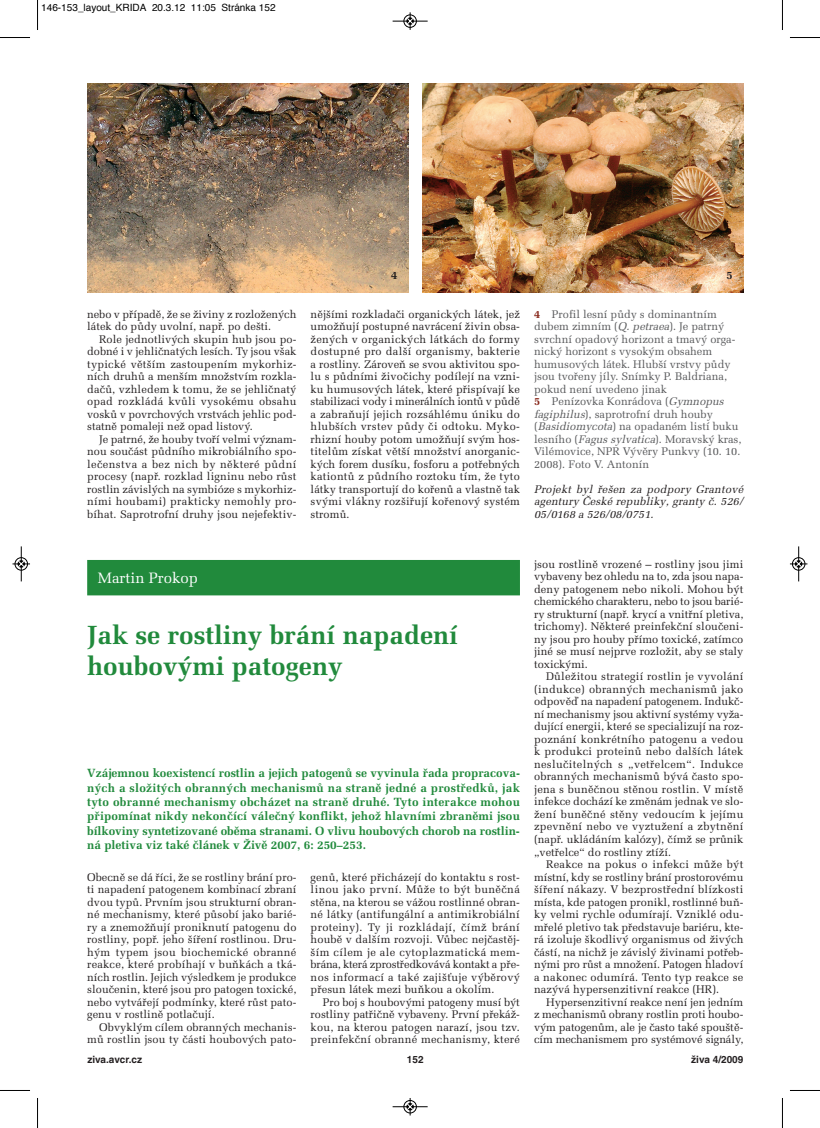
<style>
.page{position:relative;width:820px;height:1128px;background:#fff}
.page>*{position:absolute;margin:0;border:0;box-sizing:border-box;transform-origin:0 0}
.t1{font:700 26.25px/31.2px "Melior CE";color:#218a3c}
.t2{font:15px "Melior CE";color:#fff}
.t3{font:700 11.88px/14.4px "Melior CE";color:#218a3c;text-align:justify}
.t4{font:700 11.25px "Melior CE";color:#231f20}
.t5{font:11px/12.5px "Melior CE";letter-spacing:.005em;color:#231f20;text-align:justify}
.t6{font:11px/12.5px "Melior CE";color:#57585a}
.t7{font:italic 11px/12.5px "Melior CE";letter-spacing:.015em;color:#231f20;text-align:justify}
.t8{font:10px "Helvetica";color:#000}
.t9{font:700 10px "Helvetica CE";color:#231f20}
.s1{font-weight:700;color:#88281b}
.s2{font-style:italic}
</style>
<div class="page">
<img style="left:422px;top:84px;width:321px;height:208px">
<div style="left:87px;top:560px;width:432px;height:35px;background:#218a3c"></div>
<img style="left:87px;top:84px;width:321px;height:209px">
<hr style="left:37px;top:0;width:1px;height:30px;background:#000">
<hr style="left:0;top:37px;width:30px;height:1px;background:#000">
<hr style="left:781px;top:0;width:1px;height:30px;background:#000">
<hr style="left:789px;top:37px;width:30px;height:1px;background:#000">
<hr style="left:37px;top:1097px;width:1px;height:30px;background:#000">
<hr style="left:0;top:1090px;width:30px;height:1px;background:#000">
<hr style="left:781px;top:1097px;width:1px;height:30px;background:#000">
<hr style="left:789px;top:1090px;width:30px;height:1px;background:#000">
<div style="left:403px;top:14px;width:13px;height:14px;border:1px solid #fff;border-radius:50%"></div>
<hr style="left:392px;top:21px;width:35px;height:1px;background:#000">
<div style="left:403px;top:15px;width:13px;height:13px;border:1px solid #000;border-radius:50%"></div>
<svg style="left:407px;top:12px;width:6px;height:18px"></svg>
<div style="left:403px;top:1099px;width:13px;height:14px;border:1px solid #fff;border-radius:50%"></div>
<hr style="left:392px;top:1106px;width:35px;height:1px;background:#000">
<div style="left:403px;top:1100px;width:13px;height:13px;border:1px solid #000;border-radius:50%"></div>
<svg style="left:407px;top:1098px;width:6px;height:17px"></svg>
<hr style="left:21px;top:546px;width:1px;height:35px;background:#000">
<div style="left:15px;top:557px;width:13px;height:13px;border:1px solid #000;border-radius:50%"></div>
<svg style="left:12px;top:560px;width:18px;height:7px"></svg>
<hr style="left:798px;top:546px;width:1px;height:35px;background:#000">
<div style="left:791px;top:557px;width:13px;height:13px;border:1px solid #000;border-radius:50%"></div>
<svg style="left:790px;top:560px;width:17px;height:7px"></svg>
<p class="t8" style="left:41px;top:4px;width:236px">146-153_layout_KRIDA 20.3.12 11:05 Stránka 152</p>
<p class="t5" style="left:87px;top:309px;width:211px">nebo v případě, že se živiny z rozložených látek do půdy uvolní, např. po dešti.</p>
<p class="t5" style="left:87px;top:334px;width:211px;text-indent:12px">Role jednotlivých skupin hub jsou po&shy;dobné i v jehličnatých lesích. Ty jsou však typické větším zastoupením mykorhiz&shy;ních druhů a menším množstvím rozkla&shy;dačů, vzhledem k tomu, že se jehličnatý opad rozkládá kvůli vysokému obsahu vosků v povrchových vrstvách jehlic pod&shy;statně pomaleji než opad listový.</p>
<p class="t5" style="left:87px;top:434px;width:211px;text-indent:12px">Je patrné, že houby tvoří velmi význam&shy;nou součást půdního mikrobiálního spo&shy;lečenstva a bez nich by některé půdní procesy (např. rozklad ligninu nebo růst rostlin závislých na symbióze s mykorhiz&shy;ními houbami) prakticky nemohly pro&shy;bíhat. Saprotrofní druhy jsou nejefektiv-</p>
<p class="t4" style="left:391px;top:271px;width:8px">4</p>
<p class="t5" style="left:310px;top:309px;width:211px">nějšími rozkladači organických látek, jež umožňují postupné navrácení živin obsa&shy;žených v organických látkách do formy dostupné pro další organismy, bakterie a rostliny. Zároveň se svou aktivitou spo&shy;lu s půdními živočichy podílejí na vzni&shy;ku humusových látek, které přispívají ke stabilizaci vody i minerálních iontů v půdě a zabraňují jejich rozsáhlému úniku do hlubších vrstev půdy či odtoku. Myko&shy;rhizní houby potom umožňují svým hos&shy;titelům získat větší množství anorganic&shy;kých forem dusíku, fosforu a potřebných kationtů z půdního roztoku tím, že tyto látky transportují do kořenů a vlastně tak svými vlákny rozšiřují kořenový systém stromů.</p>
<p class="t4" style="left:726px;top:271px;width:8px">5</p>
<p class="t6" style="left:534px;top:309px;width:209px"><span class="s1">4</span> Profil lesní půdy s dominantním dubem zimním (<span class="s2">Q.petraea</span>). Je patrný svrchní opadový horizont a tmavý orga&shy;nický horizont s vysokým obsahem humusových látek. Hlubší vrstvy půdy jsou tvořeny jíly. Snímky P. Baldriana, pokud není uvedeno jinak<br><span class="s1">5</span> Penízovka Konrádova (<span class="s2">Gymnopus fagiphilus</span>), saprotrofní druh houby (<span class="s2">Basidiomycota</span>) na opadaném listí buku lesního (<span class="s2">Fagussylvatica</span>). Moravský kras, Vilémovice, NPR Vývěry Punkvy (10. 10.<br>2008). Foto V. Antonín</p>
<p class="t7" style="left:534px;top:484px;width:213px">Projekt byl řešen za podpory Grantové agentury České republiky, granty č. 526/ 05/0168 a 526/08/0751.</p>
<h2 class="t2" style="left:98px;top:572px;width:102px">Martin Prokop</h2>
<h1 class="t1" style="left:87px;top:622px;width:372px">Jak se rostliny brání napadení houbovými patogeny</h1>
<p class="t3" style="left:87px;top:767px;width:434px">Vzájemnou koexistencí rostlin a jejich patogenů se vyvinula řada propracova&shy;ných a složitých obranných mechanismů na straně jedné a prostředků, jak tyto obranné mechanismy obcházet na straně druhé. Tyto interakce mohou připomínat nikdy nekončící válečný konflikt, jehož hlavními zbraněmi jsou bílkoviny syntetizované oběma stranami. O vlivu houbových chorob na rostlin&shy;ná pletiva viz také článek v Živě 2007, 6: 250–253.</p>
<p class="t5" style="left:87px;top:871px;width:211px">Obecně se dá říci, že se rostliny brání pro&shy;ti napadení patogenem kombinací zbraní dvou typů. Prvním jsou strukturní obran&shy;né mechanismy, které působí jako barié&shy;ry a znemožňují proniknutí patogenu do rostliny, popř. jeho šíření rostlinou. Dru&shy;hým typem jsou biochemické obranné reakce, které probíhají v buňkách a tká&shy;ních rostlin. Jejich výsledkem je produkce sloučenin, které jsou pro patogen toxické, nebo vytvářejí podmínky, které růst pato&shy;genu v rostlině potlačují.</p>
<p class="t5" style="left:87px;top:1021px;width:211px;text-align:right">Obvyklým cílem obranných mechanis&shy;mů rostlin jsou ty části houbových pato-</p>
<p class="t5" style="left:310px;top:871px;width:211px">genů, které přicházejí do kontaktu s rost&shy;linou jako první. Může to být buněčná stěna, na kterou se vážou rostlinné obran&shy;né látky (antifungální a antimikrobiální proteiny). Ty ji rozkládají, čímž brání houbě v dalším rozvoji. Vůbec nejčastěj&shy;ším cílem je ale cytoplazmatická mem&shy;brána, která zprostředkovává kontakt a pře&shy;nos informací a také zajišťuje výběrový přesun látek mezi buňkou a okolím.</p>
<p class="t5" style="left:310px;top:996px;width:211px;text-indent:12px">Pro boj s houbovými patogeny musí být rostliny patřičně vybaveny. První překáž&shy;kou, na kterou patogen narazí, jsou tzv. preinfekční obranné mechanismy, které</p>
<p class="t5" style="left:534px;top:559px;width:211px">jsou rostlině vrozené – rostliny jsou jimi vybaveny bez ohledu na to, zda jsou napa&shy;deny patogenem nebo nikoli. Mohou být chemického charakteru, nebo to jsou barié&shy;ry strukturní (např. krycí a vnitřní pletiva, trichomy). Některé preinfekční sloučeni&shy;ny jsou pro houby přímo toxické, zatímco jiné se musí nejprve rozložit, aby se staly toxickými.</p>
<p class="t5" style="left:534px;top:671px;width:211px;text-indent:12px">Důležitou strategií rostlin je vyvolání (indukce) obranných mechanismů jako odpověď na napadení patogenem. Indukč&shy;ní mechanismy jsou aktivní systémy vyža&shy;dující energii, které se specializují na roz&shy;poznání konkrétního patogenu a vedou k produkci proteinů nebo dalších látek neslučitelných s „vetřelcem“. Indukce obranných mechanismů bývá často spo&shy;jena s buněčnou stěnou rostlin. V místě infekce dochází ke změnám jednak ve slo&shy;žení buněčné stěny vedoucím k jejímu zpevnění nebo ve vyztužení a zbytnění (např. ukládáním kalózy), čímž se průnik „vetřelce“ do rostliny ztíží.</p>
<p class="t5" style="left:534px;top:859px;width:211px;text-indent:12px">Reakce na pokus o infekci může být místní, kdy se rostliny brání prostorovému šíření nákazy. V bezprostřední blízkosti místa, kde patogen pronikl, rostlinné buň&shy;ky velmi rychle odumírají. Vzniklé odu&shy;mřelé pletivo tak představuje bariéru, kte&shy;rá izoluje škodlivý organismus od živých částí, na nichž je závislý živinami potřeb&shy;nými pro růst a množení. Patogen hladoví a nakonec odumírá. Tento typ reakce se nazývá hypersenzitivní reakce (HR).</p>
<p class="t5" style="left:534px;top:996px;width:211px;text-indent:12px">Hypersenzitivní reakce není jen jedním z mechanismů obrany rostlin proti houbo&shy;vým patogenům, ale je často také spouště&shy;cím mechanismem pro systémové signály,</p>
<p class="t9" style="left:87px;top:1055px;width:56px">ziva.avcr.cz</p>
<p class="t9" style="left:407px;top:1055px;width:18px">152</p>
<p class="t9" style="left:691px;top:1055px;width:54px">živa 4/2009</p>
</div>
